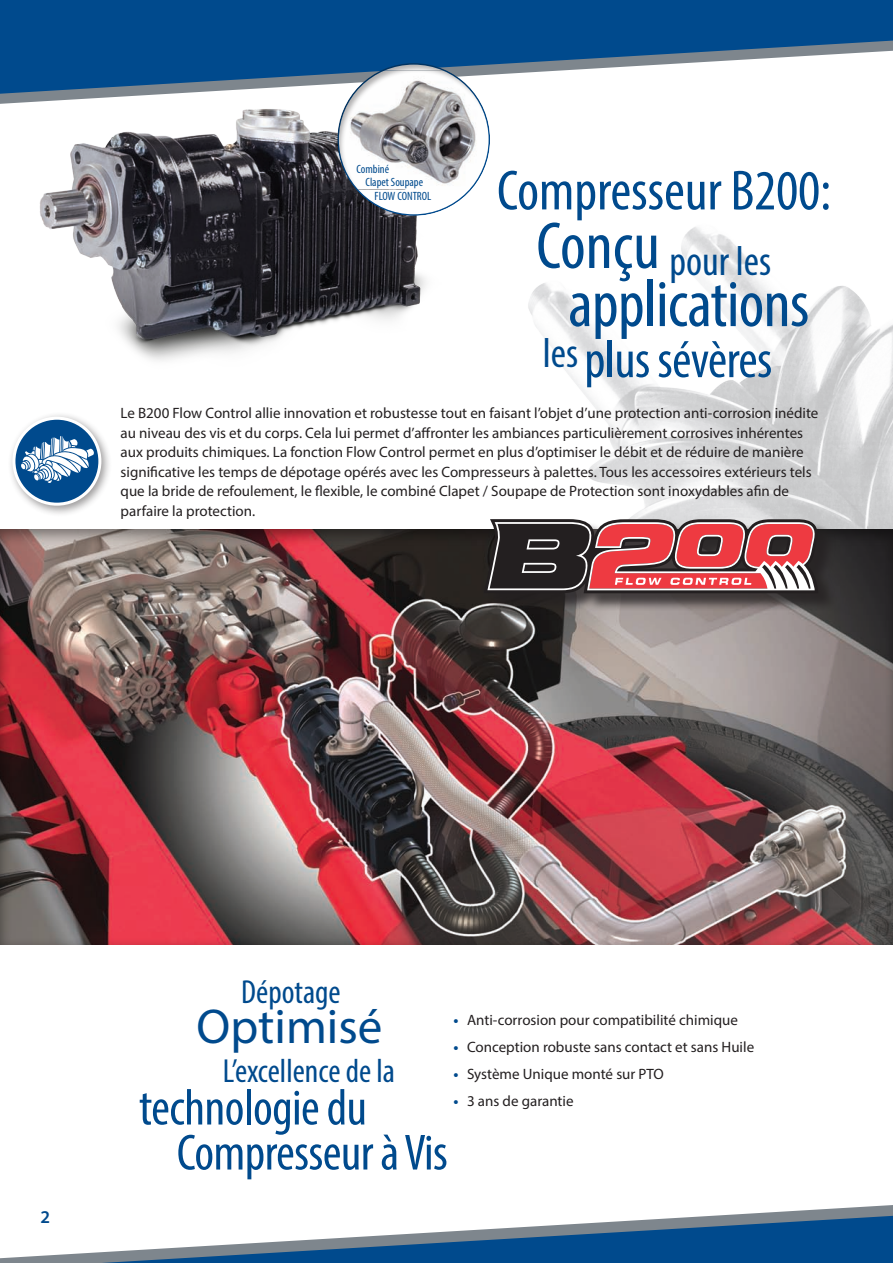
<style>
.page{position:relative;width:893px;height:1263px;background:#fff}
.page>*{position:absolute;margin:0;border:0;box-sizing:border-box;transform-origin:0 0}
.t1{font:condensed 66.9px "Myriad Pro";letter-spacing:-.01em;color:#004a8d}
.t2{font:condensed 57px "Myriad Pro";color:#004a8d}
.t3{font:condensed 52.8px "Myriad Pro";letter-spacing:-.01em;color:#004a8d}
.t4{font:condensed 51.15px/45px "Myriad Pro";letter-spacing:-.01em;color:#004a8d}
.t5{font:49.05px "Myriad Pro";color:#004a8d}
.t6{font:condensed 41.85px "Myriad Pro";color:#004a8d}
.t7{font:condensed 33.45px "Myriad Pro";color:#004a8d}
.t8{font:600 18px "Myriad Pro";color:#004a8d}
.t9{font:15px/19.5px "Myriad Pro";color:#231f20}
.t10{font:condensed 12px "Myriad Pro";color:#004a8d}
.s1{font-weight:700;color:#004a8d}
</style>
<div class="page">
<img style="left:528px;top:227px;width:365px;height:302px">
<svg style="left:0;top:0;width:893px;height:75px;background:#215f97"></svg>
<svg style="left:0;top:1205px;width:893px;height:58px"></svg>
<img style="left:0;top:45px;width:492px;height:316px">
<div style="left:0;top:529px;width:893px;height:416px;background:#231f20;opacity:.5"></div>
<div style="left:487px;top:521px;width:349px;height:91px;background:#231f20;opacity:.75"></div>
<svg style="left:484px;top:519px;width:334px;height:74px;background:#945457"></svg>
<div style="left:7px;top:411px;width:106px;height:106px;background:#231f20;opacity:.45"></div>
<svg style="left:12px;top:417px;width:89px;height:89px"></svg>
<svg style="left:15px;top:420px;width:83px;height:83px"></svg>
<div style="left:336px;top:62px;width:156px;height:156px;background:#231f20;opacity:.35"></div>
<p class="t10" style="left:357px;top:161px;width:34px">Combiné</p>
<p class="t10" style="left:366px;top:175px;width:59px">Clapet Soupape</p>
<p class="t10" style="left:375px;top:188px;width:58px">FLOW CONTROL</p>
<h2 class="t2" style="left:497px;top:156px;width:336px">Compresseur B200:</h2>
<h3 class="t6" style="left:536px;top:236px;width:236px"><sup>Conçu</sup> pour les</h3>
<h1 class="t1" style="left:568px;top:264px;width:242px">applications</h1>
<h3 class="t6" style="left:543px;top:328px;width:37px">les</h3>
<h3 class="t3" style="left:584px;top:328px;width:189px">plus sévères</h3>
<p class="t9" style="left:121px;top:403px;width:699px">Le B200 Flow Control allie innovation et robustesse tout en faisant l’objet d’une protection anti-corrosion inédite au niveau des vis et du corps. Cela lui permet d’affronter les ambiances particulièrement corrosives inhérentes aux produits chimiques. La fonction Flow Control permet en plus d’optimiser le débit et de réduire de manière significative les temps de dépotage opérés avec les Compresseurs à palettes. Tous les accessoires extérieurs tels que la bride de refoulement, le flexible, le combiné Clapet / Soupape de Protection sont inoxydables afin de parfaire la protection.</p>
<p class="t8" style="left:40px;top:1206px;width:11px">2</p>
<h3 class="t7" style="left:241px;top:972px;width:101px">Dépotage</h3>
<h3 class="t5" style="left:197px;top:996px;width:187px">Optimisé</h3>
<h3 class="t4" style="left:177px;top:1084px;width:273px;text-indent:-38px">technologie du<br>Compresseur à Vis</h3>
<p class="t9" style="left:453px;top:1009px;width:286px"><span class="s1">•</span> Anti-corrosion pour compatibilité chimique</p>
<p class="t9" style="left:453px;top:1036px;width:302px"><span class="s1">•</span> Conception robuste sans contact et sans Huile</p>
<p class="t9" style="left:453px;top:1063px;width:212px"><span class="s1">•</span> Système Unique monté sur PTO</p>
<p class="t9" style="left:453px;top:1090px;width:122px"><span class="s1">•</span> 3 ans de garantie</p>
<h3 class="t7" style="left:223px;top:1051px;width:174px">L’excellence de la</h3>
</div>
